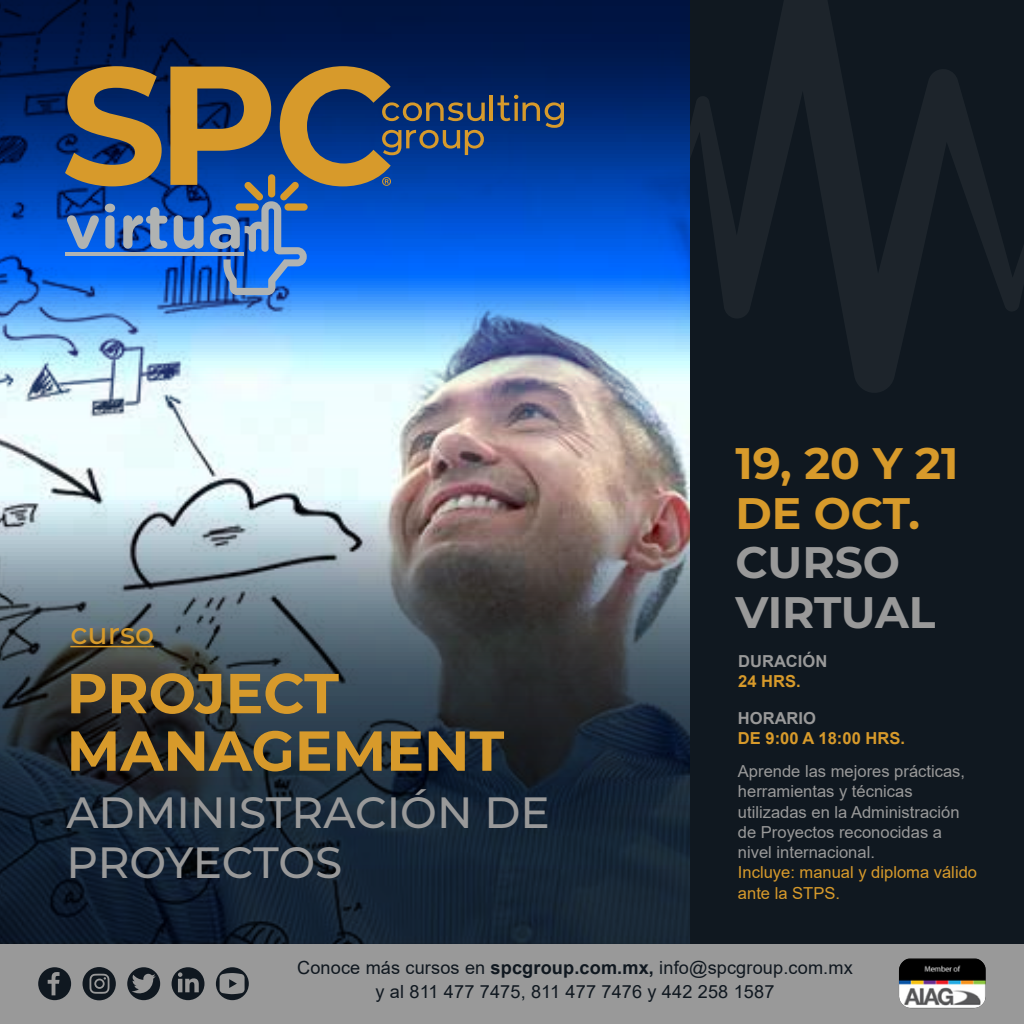
<style>
.page{position:relative;width:1024px;height:1024px;background:#fff}
.page>*{position:absolute;margin:0;border:0;box-sizing:border-box;transform-origin:0 0}
.t1{font:700 56.25px/57.5px "Montserrat";color:#d79a2b}
.t2{font:700 44.12px/49.6px "Montserrat";color:#d79a2b}
.t3{font:700 44.12px/49.6px "Montserrat";letter-spacing:-.005em;color:#999}
.t4{font:500 43.75px/50px "Montserrat";color:#999}
.t5{font:500 30px "Montserrat";color:#d79a2b}
.t6{font:18.12px/23.5px "Arial";letter-spacing:.01em;color:#101820;text-align:center}
.t7{font:16.5px/20.2px "Arial";color:#999}
.t8{font:16.5px/20.2px "Arial";color:#d79a2b}
.t9{font:700 16.5px "Arial";color:#d79a2b}
.t10{font:700 16.5px "Arial";color:#999}
.s1{font-weight:700}
</style>
<div class="page">
<img style="left:0;top:0;width:691px;height:944px">
<div style="left:691px;top:0;width:333px;height:944px;background:#101820"></div>
<div style="left:0;top:944px;width:1024px;height:80px;background:#999"></div>
<svg style="left:216px;top:967px;width:33px;height:33px"></svg>
<svg style="left:38px;top:967px;width:33px;height:33px"></svg>
<svg style="left:172px;top:967px;width:32px;height:33px"></svg>
<svg style="left:127px;top:967px;width:33px;height:33px"></svg>
<svg style="left:83px;top:967px;width:33px;height:33px"></svg>
<img style="left:899px;top:958px;width:87px;height:50px">
<svg style="left:691px;top:0;width:333px;height:393px"></svg>
<hr style="left:70px;top:646px;width:84px;height:1px;background:#d79a2b">
<hr style="left:489px;top:95px;width:4px;height:26px;background:#d79a2b">
<svg style="left:497px;top:95px;width:67px;height:33px;background:#38465d"></svg>
<svg style="left:65px;top:66px;width:420px;height:229px;background:#3c5f93"></svg>
<hr style="left:65px;top:253px;width:179px;height:3px;background:#b0b3b2">
<h3 class="t5" style="left:70px;top:612px;width:85px">curso</h3>
<h1 class="t1" style="left:67px;top:662px;width:439px">PROJECT<br>MANAGEMENT</h1>
<h3 class="t4" style="left:67px;top:785px;width:485px">ADMINISTRACIÓN DE<br>PROYECTOS</h3>
<h2 class="t2" style="left:735px;top:436px;width:224px">19, 20 Y 21<br>DE OCT.</h2>
<h2 class="t3" style="left:735px;top:536px;width:201px">CURSO<br>VIRTUAL</h2>
<p class="t10" style="left:738px;top:649px;width:91px">DURACIÓN</p>
<p class="t9" style="left:738px;top:669px;width:64px">24 HRS.</p>
<p class="t10" style="left:738px;top:706px;width:80px">HORARIO</p>
<p class="t9" style="left:738px;top:726px;width:169px">DE 9:00 A 18:00 HRS.</p>
<p class="t7" style="left:738px;top:761px;width:229px">Aprende las mejores prácticas, herramientas y técnicas utilizadas en la Administración de Proyectos reconocidas a nivel internacional.</p>
<p class="t8" style="left:738px;top:862px;width:241px">Incluye: manual y diploma válido ante la STPS.</p>
<p class="t6" style="left:297px;top:956px;width:557px">Conoce más cursos en <span class="s1">spcgroup.com.mx,</span> info@spcgroup.com.mx y al 811 477 7475, 811 477 7476 y 442 258 1587</p>
</div>
